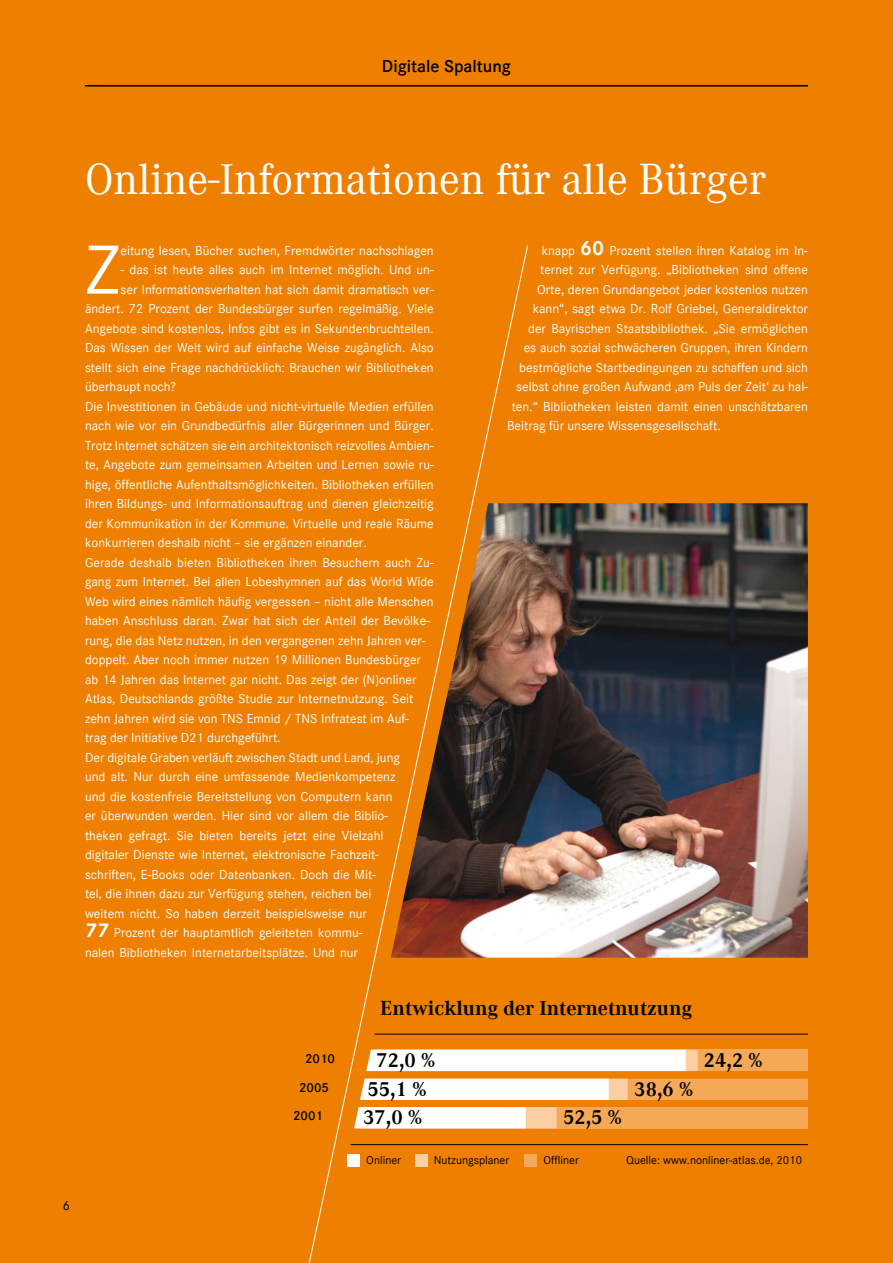
<style>
.page{position:relative;width:893px;height:1263px;background:#ee7f00}
.page>*{position:absolute;margin:0;border:0;box-sizing:border-box;transform-origin:0 0}
.t1{font:72px "Corporate S";color:#fff}
.t2{font:45px "Corporate A";color:#fff}
.t3{font:700 21px "Corporate A";color:#000}
.t4{font:600 18px "Corporate S";color:#000}
.t5{font:13.5px "Corporate S";color:#fff}
.t6{font:600 13.5px "Corporate S";color:#000}
.t7{font:13.5px "Corporate S";color:#000}
.t8{font:12px "Corporate S";color:#000}
.s1{font-weight:700;font-size:21px}
</style>
<div class="page">
<img style="left:528px;top:503px;width:280px;height:455px">
<div style="left:360px;top:1107px;width:448px;height:21px;background:#f5a858"></div>
<div style="left:371px;top:1050px;width:437px;height:21px;background:#f5a858"></div>
<svg style="left:528px;top:1050px;width:170px;height:21px;background:#fefbf8"></svg>
<svg style="left:528px;top:1079px;width:280px;height:21px;background:#f8c38c"></svg>
<svg style="left:528px;top:1107px;width:29px;height:21px"></svg>
<div style="left:525px;top:1154px;width:12px;height:13px;background:#f5a858"></div>
<hr style="left:351px;top:1144px;width:457px;height:1px;background:#000">
<hr style="left:374px;top:1034px;width:434px;height:1px;background:#000">
<hr style="left:85px;top:85px;width:723px;height:2px;background:#000">
<svg style="left:308px;top:245px;width:220px;height:1018px"></svg>
<h3 class="t4" style="left:382px;top:55px;width:131px">Digitale Spaltung</h3>
<h2 class="t2" style="left:85px;top:155px;width:682px">Online-Informationen für alle Bürger</h2>
<h1 class="t1" style="left:85px;top:229px;width:37px">Z</h1>
<p class="t5" style="left:121px;top:242px;width:315px">eitung lesen, Bücher suchen, Fremdwörter nachschlagen</p>
<p class="t5" style="left:121px;top:262px;width:315px">- das ist heute alles auch im Internet möglich. Und un-</p>
<p class="t5" style="left:121px;top:281px;width:315px">ser Informationsverhalten hat sich damit dramatisch ver-</p>
<p class="t5" style="left:85px;top:301px;width:350px">ändert. 72 Prozent der Bundesbürger surfen regelmäßig. Viele</p>
<p class="t5" style="left:85px;top:320px;width:350px">Angebote sind kostenlos, Infos gibt es in Sekundenbruchteilen.</p>
<p class="t5" style="left:85px;top:340px;width:350px">Das Wissen der Welt wird auf einfache Weise zugänglich. Also</p>
<p class="t5" style="left:85px;top:359px;width:350px">stellt sich eine Frage nachdrücklich: Brauchen wir Bibliotheken</p>
<p class="t5" style="left:85px;top:379px;width:93px">überhaupt noch?</p>
<p class="t5" style="left:85px;top:398px;width:350px">Die Investitionen in Gebäude und nicht-virtuelle Medien erfüllen</p>
<p class="t5" style="left:85px;top:418px;width:350px">nach wie vor ein Grundbedürfnis aller Bürgerinnen und Bürger.</p>
<p class="t5" style="left:85px;top:437px;width:350px">Trotz Internet schätzen sie ein architektonisch reizvolles Ambien-</p>
<p class="t5" style="left:85px;top:457px;width:350px">te, Angebote zum gemeinsamen Arbeiten und Lernen sowie ru-</p>
<p class="t5" style="left:85px;top:476px;width:350px">hige, öffentliche Aufenthaltsmöglichkeiten. Bibliotheken erfüllen</p>
<p class="t5" style="left:85px;top:496px;width:350px">ihren Bildungs- und Informationsauftrag und dienen gleichzeitig</p>
<p class="t5" style="left:85px;top:515px;width:350px">der Kommunikation in der Kommune. Virtuelle und reale Räume</p>
<p class="t5" style="left:85px;top:535px;width:283px">konkurrieren deshalb nicht – sie ergänzen einander.</p>
<p class="t5" style="left:85px;top:554px;width:350px">Gerade deshalb bieten Bibliotheken ihren Besuchern auch Zu-</p>
<p class="t5" style="left:85px;top:574px;width:350px">gang zum Internet. Bei allen Lobeshymnen auf das World Wide</p>
<p class="t5" style="left:85px;top:593px;width:350px">Web wird eines nämlich häufig vergessen – nicht alle Menschen</p>
<p class="t5" style="left:85px;top:613px;width:346px">haben Anschluss daran. Zwar hat sich der Anteil der Bevölke-</p>
<p class="t5" style="left:85px;top:632px;width:342px">rung, die das Netz nutzen, in den vergangenen zehn Jahren ver-</p>
<p class="t5" style="left:85px;top:652px;width:337px">doppelt. Aber noch immer nutzen 19 Millionen Bundesbürger</p>
<p class="t5" style="left:85px;top:671px;width:333px">ab 14 Jahren das Internet gar nicht. Das zeigt der (N)onliner</p>
<p class="t5" style="left:85px;top:691px;width:330px">Atlas, Deutschlands größte Studie zur Internetnutzung. Seit</p>
<p class="t5" style="left:85px;top:710px;width:325px">zehn Jahren wird sie von TNS Emnid / TNS Infratest im Auf-</p>
<p class="t5" style="left:85px;top:730px;width:197px">trag der Initiative D21 durchgeführt.</p>
<p class="t5" style="left:85px;top:749px;width:316px">Der digitale Graben verläuft zwischen Stadt und Land, jung</p>
<p class="t5" style="left:85px;top:769px;width:312px">und alt. Nur durch eine umfassende Medienkompetenz</p>
<p class="t5" style="left:85px;top:788px;width:309px">und die kostenfreie Bereitstellung von Computern kann</p>
<p class="t5" style="left:85px;top:808px;width:304px">er überwunden werden. Hier sind vor allem die Biblio-</p>
<p class="t5" style="left:85px;top:827px;width:300px">theken gefragt. Sie bieten bereits jetzt eine Vielzahl</p>
<p class="t5" style="left:85px;top:847px;width:295px">digitaler Dienste wie Internet, elektronische Fachzeit-</p>
<p class="t5" style="left:85px;top:866px;width:292px">schriften, E-Books oder Datenbanken. Doch die Mit-</p>
<p class="t5" style="left:85px;top:886px;width:288px">tel, die ihnen dazu zur Verfügung stehen, reichen bei</p>
<p class="t5" style="left:85px;top:905px;width:283px">weitem nicht. So haben derzeit beispielsweise nur</p>
<p class="t5" style="left:85px;top:925px;width:279px"><span class="s1">77</span> Prozent der hauptamtlich geleiteten kommu-</p>
<p class="t5" style="left:85px;top:944px;width:274px">nalen Bibliotheken Internetarbeitsplätze. Und nur</p>
<p class="t5" style="left:542px;top:242px;width:268px">knapp <span class="s1">60</span> Prozent stellen ihren Katalog im In-</p>
<p class="t5" style="left:540px;top:262px;width:269px">ternet zur Verfügung. „Bibliotheken sind offene</p>
<p class="t5" style="left:537px;top:281px;width:272px">Orte, deren Grundangebot jeder kostenlos nutzen</p>
<p class="t5" style="left:533px;top:301px;width:277px">kann“, sagt etwa Dr. Rolf Griebel, Generaldirektor</p>
<p class="t5" style="left:528px;top:320px;width:281px">der Bayrischen Staatsbibliothek. „Sie ermöglichen</p>
<p class="t5" style="left:524px;top:340px;width:286px">es auch sozial schwächeren Gruppen, ihren Kindern</p>
<p class="t5" style="left:519px;top:359px;width:290px">bestmögliche Startbedingungen zu schaffen und sich</p>
<p class="t5" style="left:516px;top:379px;width:293px">selbst ohne großen Aufwand ‚am Puls der Zeit‘ zu hal-</p>
<p class="t5" style="left:512px;top:398px;width:298px">ten.“ Bibliotheken leisten damit einen unschätzbaren</p>
<p class="t5" style="left:507px;top:418px;width:215px">Beitrag für unsere Wissensgesellschaft.</p>
<p class="t7" style="left:63px;top:1198px;width:9px">6</p>
<h3 class="t3" style="left:380px;top:996px;width:313px">Entwicklung der Internetnutzung</h3>
<p class="t6" style="left:305px;top:1051px;width:31px">2010</p>
<h3 class="t3" style="left:376px;top:1049px;width:60px">72,0 %</h3>
<h3 class="t3" style="left:704px;top:1049px;width:60px">24,2 %</h3>
<p class="t6" style="left:299px;top:1079px;width:31px">2005</p>
<h3 class="t3" style="left:367px;top:1077px;width:60px">55,1 %</h3>
<h3 class="t3" style="left:634px;top:1077px;width:60px">38,6 %</h3>
<p class="t6" style="left:293px;top:1108px;width:31px">2001</p>
<h3 class="t3" style="left:363px;top:1105px;width:60px">37,0 %</h3>
<h3 class="t3" style="left:563px;top:1105px;width:60px">52,5 %</h3>
<p class="t8" style="left:366px;top:1153px;width:36px">Onliner</p>
<p class="t8" style="left:434px;top:1153px;width:77px">Nutzungsplaner</p>
<p class="t8" style="left:543px;top:1153px;width:37px">Offliner</p>
<p class="t8" style="left:626px;top:1153px;width:177px">Quelle: www.nonliner-atlas.de, 2010</p>
</div>
